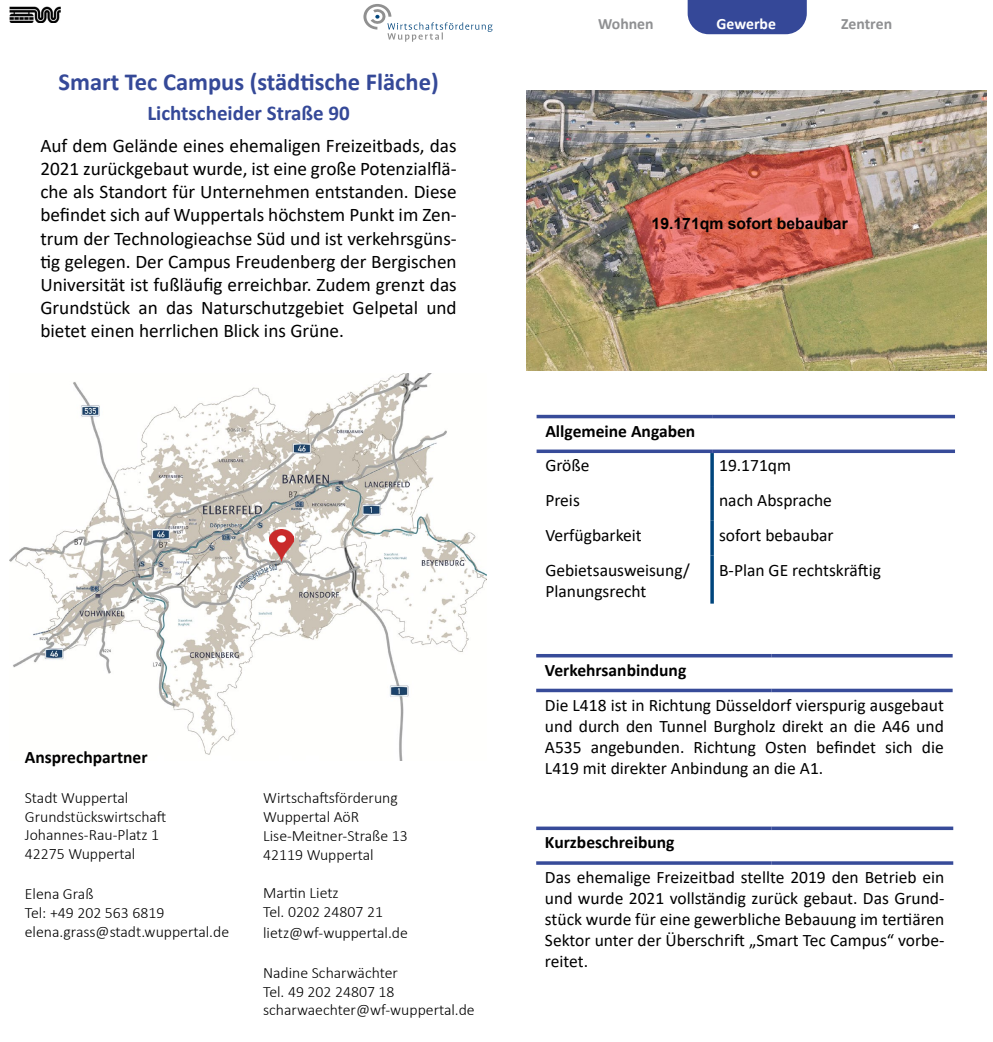
<style>
.page{position:relative;width:993px;height:1042px;background:#fff}
.page>*{position:absolute;margin:0;border:0;box-sizing:border-box;transform-origin:0 0}
.t1{font:700 24.5px "Calibri";color:#354998}
.t2{font:700 21px "Calibri";color:#354998}
.t3{font:19.25px/23.1px "Calibri";color:#000;text-align:justify}
.t4{font:17.5px/21px "Calibri";color:#000;text-align:justify}
.t5{font:700 17.5px "Calibri";color:#000}
.t6{font:300 15.75px/18.9px "Calibri";color:#000}
.t7{font:700 15.75px "Arial";color:#000}
.t8{font:700 15.75px "Calibri";color:#8f9092}
.t9{font:700 15.75px "Calibri";color:#fff}
</style>
<div class="page">
<img style="left:10px;top:373px;width:476px;height:387px">
<img style="left:269px;top:529px;width:25px;height:32px">
<svg style="left:363px;top:4px;width:129px;height:38px"></svg>
<hr style="left:536px;top:654px;width:235px;height:3px;background:#374b99">
<hr style="left:771px;top:654px;width:181px;height:3px;background:#374b99">
<hr style="left:536px;top:689px;width:235px;height:3px;background:#374b99">
<hr style="left:771px;top:689px;width:181px;height:3px;background:#374b99">
<svg style="left:536px;top:826px;width:235px;height:4px"></svg>
<svg style="left:771px;top:826px;width:181px;height:4px"></svg>
<svg style="left:536px;top:861px;width:235px;height:4px"></svg>
<svg style="left:771px;top:861px;width:181px;height:4px"></svg>
<hr style="left:710px;top:453px;width:3px;height:33px;background:#00457d">
<hr style="left:710px;top:486px;width:3px;height:35px;background:#00457d">
<hr style="left:710px;top:521px;width:3px;height:34px;background:#00457d">
<hr style="left:710px;top:555px;width:3px;height:48px;background:#00457d">
<hr style="left:536px;top:415px;width:175px;height:3px;background:#374b99">
<hr style="left:711px;top:415px;width:243px;height:3px;background:#374b99">
<svg style="left:536px;top:449px;width:175px;height:4px"></svg>
<svg style="left:711px;top:449px;width:243px;height:4px"></svg>
<div style="left:687px;top:0;width:119px;height:34px;background:#354898"></div>
<img style="left:10px;top:6px;width:51px;height:17px">
<img style="left:526px;top:91px;width:460px;height:279px">
<h1 class="t1" style="left:58px;top:65px;width:381px">Smart Tec Campus (städtische Fläche)</h1>
<p class="t2" style="left:147px;top:98px;width:204px">Lichtscheider Straße 90</p>
<p class="t3" style="left:40px;top:134px;width:418px">Auf dem Gelände eines ehemaligen Freizeitbads, das 2021 zurückgebaut wurde, ist eine große Potenzialflä&shy;che als Standort für Unternehmen entstanden. Diese befindet sich auf Wuppertals höchstem Punkt im Zen&shy;trum der Technologieachse Süd und ist verkehrsgüns&shy;tig gelegen. Der Campus Freudenberg der Bergischen Universität ist fußläufig erreichbar. Zudem grenzt das Grundstück an das Naturschutzgebiet Gelpetal und bietet einen herrlichen Blick ins Grüne.</p>
<p class="t5" style="left:25px;top:744px;width:124px">Ansprechpartner</p>
<p class="t6" style="left:25px;top:788px;width:143px">Stadt Wuppertal<br>Grundstückswirtschaft<br>Johannes-Rau-Platz 1<br>42275 Wuppertal</p>
<p class="t6" style="left:25px;top:884px;width:206px">Elena Graß<br>Tel: +49 202 563 6819 elena.grass@stadt.wuppertal.de</p>
<p class="t6" style="left:263px;top:788px;width:146px">Wirtschaftsförderung<br>Wuppertal AöR<br>Lise-Meitner-Straße 13<br>42119 Wuppertal</p>
<p class="t6" style="left:263px;top:883px;width:121px">Martin Lietz<br>Tel. 0202 24807 21</p>
<p class="t6" style="left:263px;top:923px;width:146px">lietz@wf-wuppertal.de</p>
<p class="t6" style="left:263px;top:963px;width:213px">Nadine Scharwächter<br>Tel. 49 202 24807 18 scharwaechter@wf-wuppertal.de</p>
<p class="t8" style="left:598px;top:13px;width:57px">Wohnen</p>
<p class="t9" style="left:716px;top:13px;width:61px">Gewerbe</p>
<p class="t8" style="left:841px;top:13px;width:52px">Zentren</p>
<p class="t7" style="left:651px;top:212px;width:198px">19.171qm sofort bebaubar</p>
<p class="t5" style="left:545px;top:418px;width:151px">Allgemeine Angaben</p>
<p class="t4" style="left:545px;top:455px;width:46px">Größe</p>
<p class="t4" style="left:718px;top:455px;width:73px">19.171qm</p>
<p class="t4" style="left:545px;top:489px;width:36px">Preis</p>
<p class="t4" style="left:718px;top:489px;width:114px">nach Absprache</p>
<p class="t4" style="left:545px;top:524px;width:98px">Verfügbarkeit</p>
<p class="t4" style="left:718px;top:524px;width:116px">sofort bebaubar</p>
<p class="t4" style="left:545px;top:559px;width:146px">Gebietsausweisung/<br>Planungsrecht</p>
<p class="t4" style="left:718px;top:559px;width:163px">B-Plan GE rechtskräftig</p>
<p class="t5" style="left:544px;top:658px;width:143px">Verkehrsanbindung</p>
<p class="t4" style="left:544px;top:694px;width:400px">Die L418 ist in Richtung Düsseldorf vierspurig ausgebaut und durch den Tunnel Burgholz direkt an die A46 und A535 angebunden. Richtung Osten befindet sich die L419 mit direkter Anbindung an die A1.</p>
<p class="t5" style="left:544px;top:830px;width:131px">Kurzbeschreibung</p>
<p class="t4" style="left:544px;top:866px;width:401px">Das ehemalige Freizeitbad stellte 2019 den Betrieb ein und wurde 2021 vollständig zurück gebaut. Das Grund&shy;stück wurde für eine gewerbliche Bebauung im tertiären Sektor unter der Überschrift „Smart Tec Campus“ vorbe&shy;reitet.</p>
</div>
